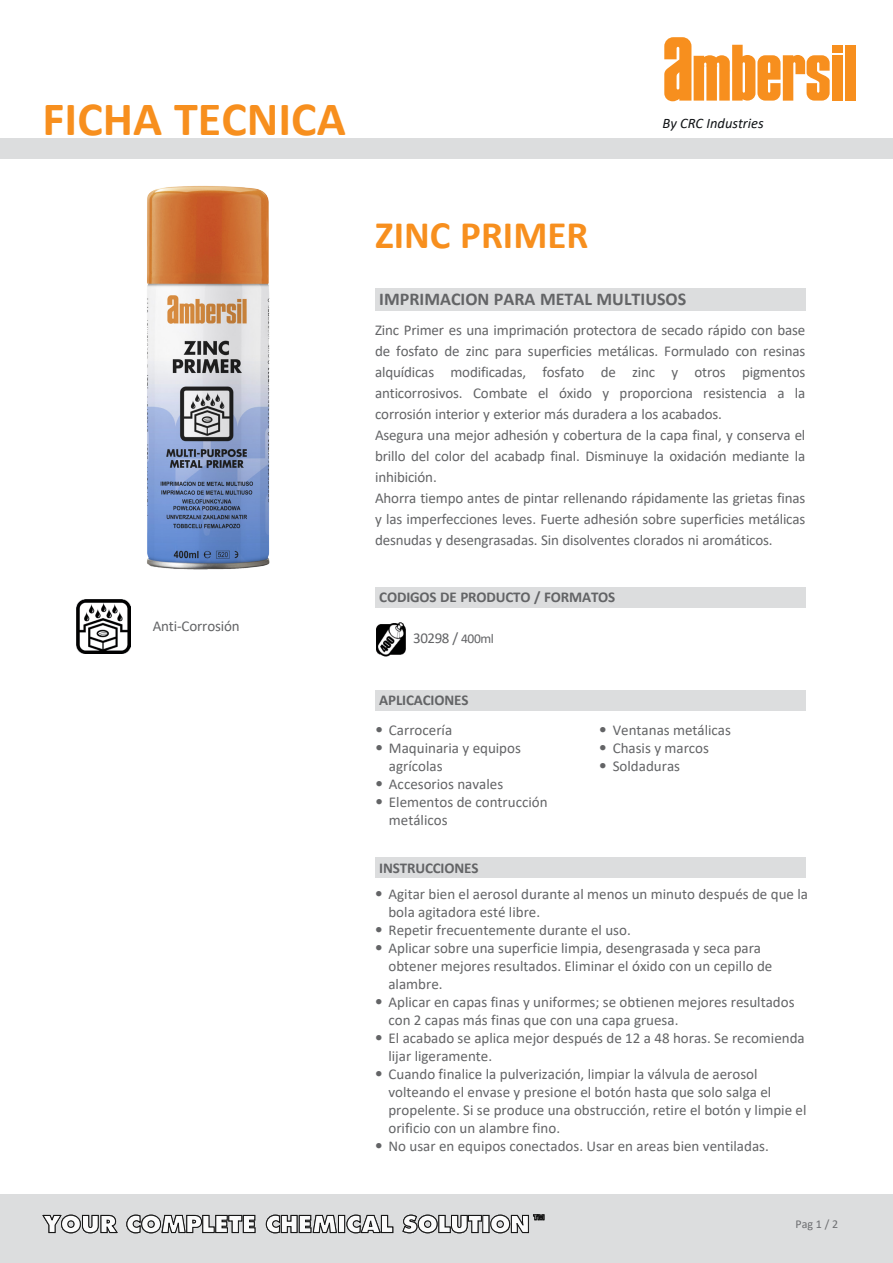
<style>
.page{position:relative;width:893px;height:1263px;background:#fff}
.page>*{position:absolute;margin:0;border:0;box-sizing:border-box;transform-origin:0 0}
.t1{font:700 48px "Calibri";color:#f78f1e}
.t2{font:700 39px "Calibri";color:#f78f1e}
.t3{font:700 18px "Calibri";color:#636466}
.t4{font:15px/21px "Calibri";color:#636466}
.t5{font:700 15px "Calibri";letter-spacing:-.01em;color:#636466}
.t6{font:italic 14.55px "Calibri";color:#111417}
.t7{font:12px "Calibri";color:#6d6e71}
.s1{font-size:13.5px}
.s2{font-family:"Helvetica Neue LT Std"}
</style>
<div class="page">
<div style="left:375px;top:288px;width:430px;height:22px;background:#dcddde"></div>
<div style="left:375px;top:690px;width:430px;height:20px;background:#dcddde"></div>
<img style="left:147px;top:185px;width:123px;height:384px">
<div style="left:0;top:1195px;width:893px;height:68px;background:#dcddde"></div>
<svg style="left:42px;top:1214px;width:76px;height:19px"></svg>
<svg style="left:126px;top:1214px;width:419px;height:19px"></svg>
<div style="left:375px;top:858px;width:430px;height:20px;background:#dcddde"></div>
<div style="left:375px;top:587px;width:430px;height:20px;background:#dcddde"></div>
<img style="left:77px;top:599px;width:54px;height:54px">
<div style="left:0;top:138px;width:893px;height:21px;background:#dcddde"></div>
<img style="left:376px;top:623px;width:30px;height:33px">
<div style="left:845px;top:45px;width:10px;height:56px;background:#f78f1e"></div>
<div style="left:832px;top:45px;width:10px;height:7px;background:#f78f1e"></div>
<div style="left:832px;top:55px;width:10px;height:46px;background:#f78f1e"></div>
<svg style="left:664px;top:37px;width:166px;height:64px"></svg>
<h1 class="t1" style="left:43px;top:85px;width:305px">FICHA TECNICA</h1>
<p class="t6" style="left:663px;top:114px;width:103px">By CRC Industries</p>
<p class="t4" style="left:153px;top:616px;width:89px">Anti-Corrosión</p>
<h2 class="t2" style="left:375px;top:207px;width:215px">ZINC PRIMER</h2>
<p class="t3" style="left:379px;top:286px;width:308px">IMPRIMACION PARA METAL MULTIUSOS</p>
<p class="t4" style="left:375px;top:319px;width:432px">Zinc Primer es una imprimación protectora de secado rápido con base de fosfato de zinc para superficies metálicas. Formulado con resinas alquídicas modificadas, fosfato de zinc y otros pigmentos anticorrosivos. Combate el óxido y proporciona resistencia a la corrosión interior y exterior más duradera a los acabados.<br>Asegura una mejor adhesión y cobertura de la capa final, y conserva el brillo del color del acabadp final. Disminuye la oxidación mediante la inhibición.<br>Ahorra tiempo antes de pintar rellenando rápidamente las grietas finas y las imperfecciones leves. Fuerte adhesión sobre superficies metálicas desnudas y desengrasadas. Sin disolventes clorados ni aromáticos.</p>
<p class="t5" style="left:379px;top:586px;width:238px">CODIGOS DE PRODUCTO / FORMATOS</p>
<p class="t4" style="left:413px;top:627px;width:82px">30298 / <span class="s1">400ml</span></p>
<p class="t5" style="left:379px;top:689px;width:91px">APLICACIONES</p>
<p class="t4" style="left:375px;top:719px;width:78px"><span class="s2">•</span> Carrocería</p>
<p class="t4" style="left:389px;top:738px;width:133px;line-height:18px;text-indent:-14px"><span class="s2">•</span> Maquinaria y equipos agrícolas</p>
<p class="t4" style="left:375px;top:773px;width:129px"><span class="s2">•</span> Accesorios navales</p>
<p class="t4" style="left:389px;top:792px;width:160px;line-height:18px;text-indent:-14px"><span class="s2">•</span> Elementos de contrucción metálicos</p>
<p class="t5" style="left:379px;top:857px;width:101px">INSTRUCCIONES</p>
<p class="t4" style="left:599px;top:719px;width:133px"><span class="s2">•</span> Ventanas metálicas</p>
<p class="t4" style="left:599px;top:737px;width:111px"><span class="s2">•</span> Chasis y marcos</p>
<p class="t4" style="left:599px;top:755px;width:82px"><span class="s2">•</span> Soldaduras</p>
<p class="t4" style="left:388px;top:885px;width:421px;line-height:18px;text-indent:-13px"><span class="s2">•</span> Agitar bien el aerosol durante al menos un minuto después de que la bola agitadora esté libre.</p>
<p class="t4" style="left:375px;top:919px;width:257px"><span class="s2">•</span> Repetir frecuentemente durante el uso.</p>
<p class="t4" style="left:388px;top:939px;width:385px;line-height:18px;text-indent:-13px"><span class="s2">•</span> Aplicar sobre una superficie limpia, desengrasada y seca para obtener mejores resultados. Eliminar el óxido con un cepillo de alambre.</p>
<p class="t4" style="left:388px;top:993px;width:408px;line-height:18px;text-indent:-13px"><span class="s2">•</span> Aplicar en capas finas y uniformes; se obtienen mejores resultados con 2 capas más finas que con una capa gruesa.</p>
<p class="t4" style="left:388px;top:1029px;width:418px;line-height:18px;text-indent:-13px"><span class="s2">•</span> El acabado se aplica mejor después de 12 a 48 horas. Se recomienda lijar ligeramente.</p>
<p class="t4" style="left:388px;top:1065px;width:420px;line-height:18px;text-indent:-13px"><span class="s2">•</span> Cuando finalice la pulverización, limpiar la válvula de aerosol volteando el envase y presione el botón hasta que solo salga el propelente. Si se produce una obstrucción, retire el botón y limpie el orificio con un alambre fino.</p>
<p class="t4" style="left:375px;top:1135px;width:395px"><span class="s2">•</span> No usar en equipos conectados. Usar en areas bien ventiladas.</p>
<p class="t7" style="left:795px;top:1215px;width:44px">Pag 1 / 2</p>
</div>
